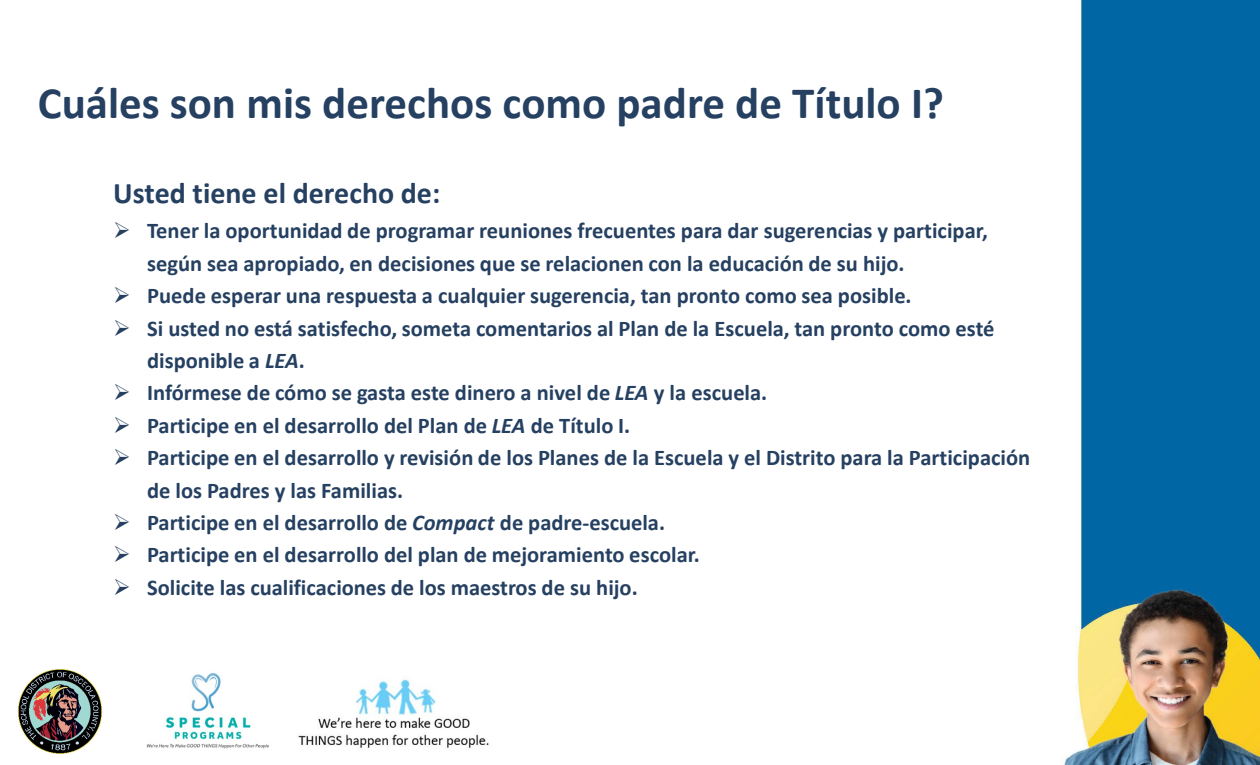
<style>
.page{position:relative;width:1260px;height:765px;background:#fff}
.page>*{position:absolute;margin:0;border:0;box-sizing:border-box;transform-origin:0 0}
.t1{font:700 45px "Calibri";color:#254061}
.t2{font:700 30px "Calibri";color:#254061}
.t3{font:700 22.5px/32.4px "Calibri";color:#254061}
.s1{font-style:italic}
</style>
<div class="page">
<img style="left:1064px;top:0;width:196px;height:765px">
<img style="left:17px;top:669px;width:86px;height:85px">
<img style="left:146px;top:672px;width:343px;height:77px">
<p class="t1" style="left:38px;top:71px;width:908px">Cuáles son mis derechos como padre de Título I?</p>
<p class="t2" style="left:113px;top:172px;width:329px">Usted tiene el derecho de:</p>
<p class="t3" style="left:147px;top:214px;width:842px;text-indent:-34px">➢ Tener la oportunidad de programar reuniones frecuentes para dar sugerencias y participar, según sea apropiado, en decisiones que se relacionen con la educación de su hijo.</p>
<p class="t3" style="left:113px;top:279px;width:800px">➢ Puede esperar una respuesta a cualquier sugerencia, tan pronto como sea posible.</p>
<p class="t3" style="left:147px;top:312px;width:849px;text-indent:-34px">➢ Si usted no está satisfecho, someta comentarios al Plan de la Escuela, tan pronto como esté disponible a <span class="s1">LEA</span>.</p>
<p class="t3" style="left:113px;top:376px;width:655px">➢ Infórmese de cómo se gasta este dinero a nivel de <span class="s1">LEA</span> y la escuela.</p>
<p class="t3" style="left:113px;top:409px;width:518px">➢ Participe en el desarrollo del Plan de <span class="s1">LEA</span> de Título I.</p>
<p class="t3" style="left:147px;top:441px;width:885px;text-indent:-34px">➢ Participe en el desarrollo y revisión de los Planes de la Escuela y el Distrito para la Participación de los Padres y las Familias.</p>
<p class="t3" style="left:113px;top:506px;width:553px">➢ Participe en el desarrollo de <span class="s1">Compact</span> de padre-escuela.</p>
<p class="t3" style="left:113px;top:538px;width:588px">➢ Participe en el desarrollo del plan de mejoramiento escolar.</p>
<p class="t3" style="left:113px;top:571px;width:526px">➢ Solicite las cualificaciones de los maestros de su hijo.</p>
</div>
